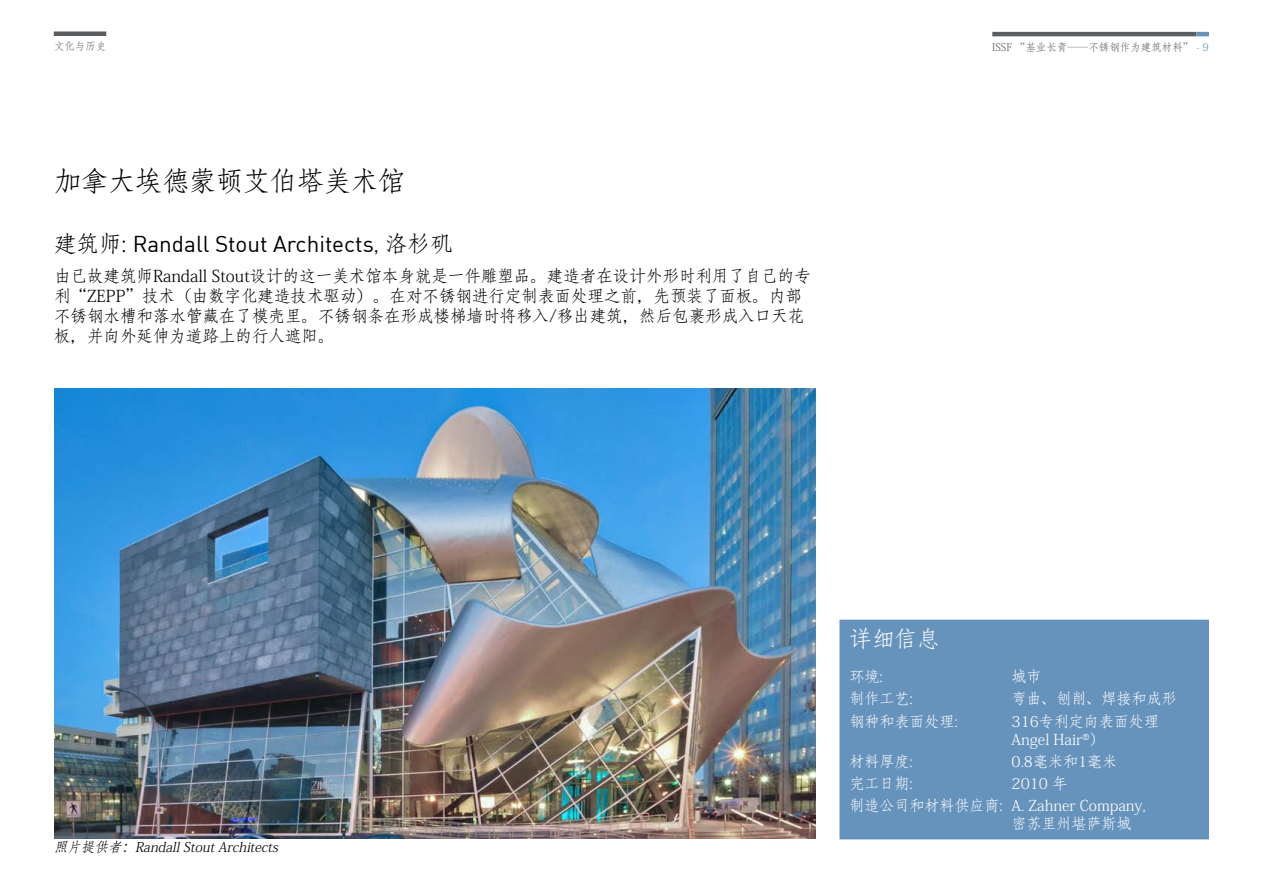
<style>
.page{position:relative;width:1263px;height:893px;background:#fff}
.page>*{position:absolute;margin:0;border:0;box-sizing:border-box;transform-origin:0 0}
._02_Header_1{font:27px "Adobe Fangsong Std";color:#000}
._02_Header_2{font:22.5px "DIN";color:#000}
._02_Text_box_header{font:22.5px "Adobe Fangsong Std";color:#fff}
._03_Body_text{font:16.5px/19.8px "Adobe Fangsong Std";color:#000}
._03_Body_text-2{font:15px/18px "Adobe Fangsong Std";color:#fff}
._04_Pictures{font:italic 13.5px "Adobe Fangsong Std";color:#000}
.t1{font:10.5px "Adobe Fangsong Std";color:#5b5e60}
.s1{color:#6693bc}
.s2{font-family:"Adobe Fangsong Std"}
</style>
<div class="page">
<hr style="left:992px;top:32px;width:204px;height:4px;background:#5b5e60">
<hr style="left:1196px;top:32px;width:13px;height:4px;background:#6693bc">
<div style="left:54px;top:31px;width:52px;height:5px;background:#5b5e60"></div>
<img style="left:54px;top:388px;width:761px;height:451px">
<div style="left:840px;top:620px;width:368px;height:219px;background:#6693bc"></div>
<div style="left:839px;top:620px;width:370px;height:219px;border:2px solid #6693bc"></div>
<p class="t1" style="left:54px;top:40px;width:54px">文化与历史</p>
<p class="t1" style="left:992px;top:40px;width:218px">ISSF “基业长青——不锈钢作为建筑材料” <span class="s1">- 9</span></p>
<p class="_02_Header_1" style="left:54px;top:164px;width:352px">加拿大埃德蒙顿艾伯塔美术馆</p>
<p class="_02_Header_2" style="left:54px;top:230px;width:400px"><span class="s2">建筑师:</span> Randall Stout Architects<span class="s2">, 洛杉矶</span></p>
<p class="_03_Body_text" style="left:54px;top:267px;width:758px">由已故建筑师Randall Stout设计的这一美术馆本身就是一件雕塑品。建造者在设计外形时利用了自己的专利“ZEPP”技术（由数字化建造技术驱动）。在对不锈钢进行定制表面处理之前，先预装了面板。内部不锈钢水槽和落水管藏在了模壳里。不锈钢条在形成楼梯墙时将移入/移出建筑，然后包裹形成入口天花板，并向外延伸为道路上的行人遮阳。</p>
<p class="_04_Pictures" style="left:54px;top:838px;width:229px">照片提供者：RandallStoutArchitects</p>
<p class="_02_Text_box_header" style="left:849px;top:625px;width:91px">详细信息</p>
<p class="_03_Body_text-2" style="left:849px;top:668px;width:35px">环境:</p>
<p class="_03_Body_text-2" style="left:1011px;top:668px;width:31px">城市</p>
<p class="_03_Body_text-2" style="left:849px;top:690px;width:65px">制作工艺:</p>
<p class="_03_Body_text-2" style="left:1011px;top:690px;width:166px">弯曲、刨削、焊接和成形</p>
<p class="_03_Body_text-2" style="left:849px;top:712px;width:110px">钢种和表面处理:</p>
<p class="_03_Body_text-2" style="left:1011px;top:712px;width:149px">316专利定向表面处理<br>Angel Hair<sup>®</sup>）</p>
<p class="_03_Body_text-2" style="left:849px;top:752px;width:65px">材料厚度:</p>
<p class="_03_Body_text-2" style="left:1011px;top:752px;width:107px">0.8毫米和1毫米</p>
<p class="_03_Body_text-2" style="left:849px;top:775px;width:65px">完工日期:</p>
<p class="_03_Body_text-2" style="left:1011px;top:775px;width:57px">2010 年</p>
<p class="_03_Body_text-2" style="left:1011px;top:797px;width:136px;text-indent:-162px">制造公司和材料供应商: A. Zahner Company,密苏里州堪萨斯城</p>
</div>
